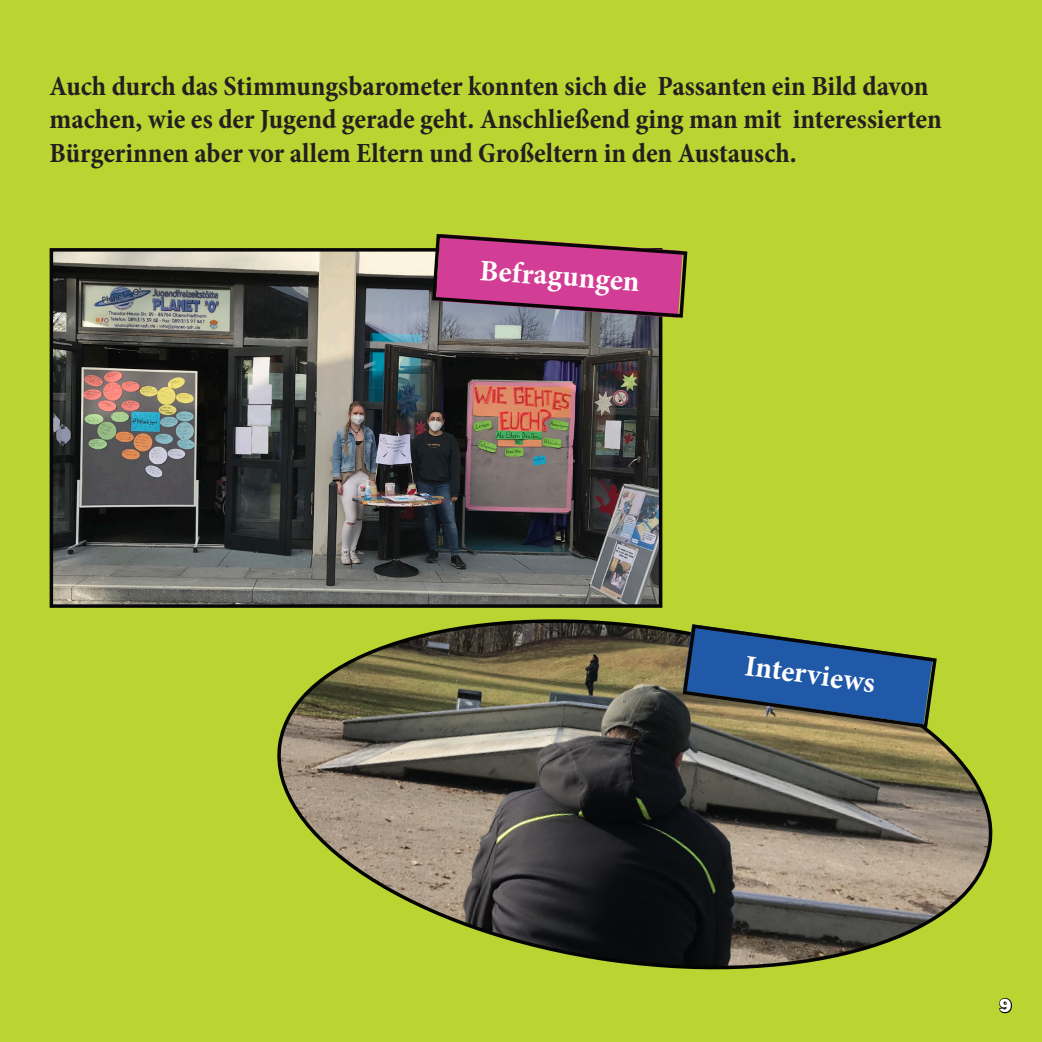
<style>
.page{position:relative;width:1042px;height:1042px;background:#bad432}
.page>*{position:absolute;margin:0;border:0;box-sizing:border-box;transform-origin:0 0}
.t1{font:700 29.75px "Minion Pro";color:#fffefc}
.t2{font:700 condensed 28px/33.6px "Minion Pro";letter-spacing:-.005em;color:#231f20}
.t3{font:800 19.25px "Rockwell";color:#fff}
</style>
<div class="page">
<img style="left:55px;top:253px;width:602px;height:350px">
<div style="left:50px;top:248px;width:612px;height:360px;border:4px solid #080708"></div>
<svg style="left:263px;top:597px;width:730px;height:373px"></svg>
<svg style="left:681px;top:622px;width:258px;height:108px"></svg>
<svg style="left:430px;top:234px;width:258px;height:86px"></svg>
<svg style="left:999px;top:998px;width:13px;height:16px"></svg>
<p class="t2" style="left:50px;top:69px;width:894px">Auch durch das Stimmungsbarometer konnten sich die Passanten ein Bild davon machen, wie es der Jugend gerade geht. Anschließend ging man mit interessierten<br>Bürgerinnen aber vor allem Eltern und Großeltern in den Austausch.</p>
<p class="t1" style="left:481px;top:249px;width:162px;rotate:4deg">Befragungen</p>
<p class="t1" style="left:748px;top:644px;width:133px;rotate:8deg">Interviews</p>
<p class="t3" style="left:999px;top:994px;width:15px">9</p>
</div>
